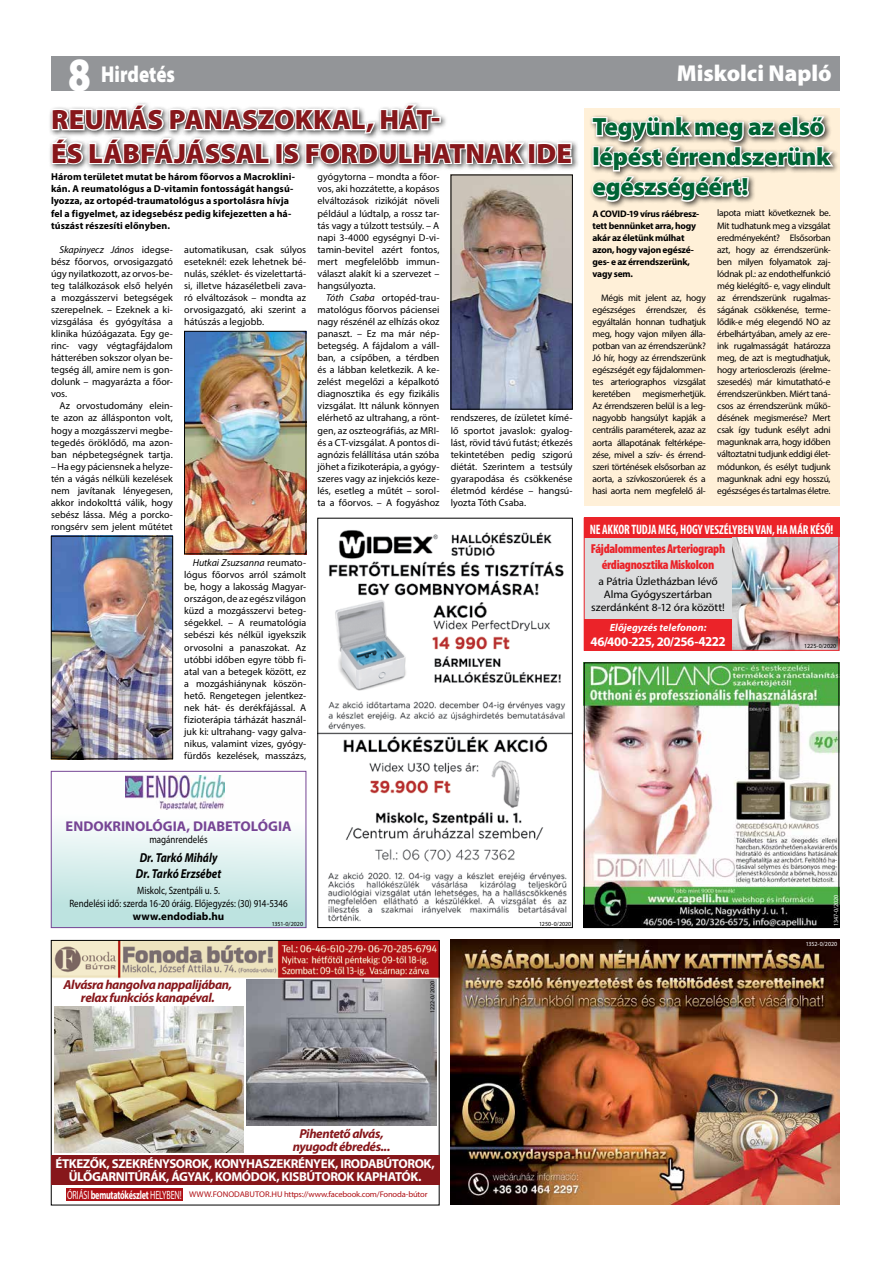
<style>
.page{position:relative;width:893px;height:1262px;background:#fff}
.page>*{position:absolute;margin:0;border:0;box-sizing:border-box;transform-origin:0 0}
.t1{font:900 28px/33.6px "Myriad Pro";color:#87171b}
.t2{font:900 25px/30px "Myriad Pro";letter-spacing:-.01em;color:#006435}
.t3{font:900 23px "Myriad Pro";color:#fff}
.t4{font:900 23px "Myriad Pro";color:#fff;scale:.82 1}
.t5{font:700 14.2px "Myriad Pro";color:#774595}
.t6{font:700 13px/13px "Myriad Pro";letter-spacing:-.035em;color:#fff;text-align:center}
.t7{font:italic 700 13px/13px "Myriad Pro";letter-spacing:-.03em;color:#87171b;text-align:center}
.t8{font:900 condensed 13px/15.6px "Myriad Pro";letter-spacing:-.025em;color:#eb2329;text-align:center}
.t9{font:700 condensed 13px "Myriad Pro";letter-spacing:-.005em;color:#fff;scale:.93 1}
.t10{font:italic 700 13px/15.6px "Myriad Pro";color:#000;scale:.85 1}
.t11{font:11px/13.2px "Myriad Pro";letter-spacing:-.005em;color:#000;text-align:center;scale:1.05 1}
.t12{font:700 11px "Myriad Pro";color:#000}
.t13{font:10.6px/12.8px "Myriad Pro";letter-spacing:-.005em;color:#000;text-align:center;scale:.85 1}
.t14{font:italic 700 10.4px "Myriad Pro";letter-spacing:.005em;color:#fff}
.t15{font:10px/12px "Myriad Pro";color:#000;text-align:justify}
.t16{font:700 10px/12px "Myriad Pro";letter-spacing:.005em;color:#000}
.t17{font:9.5px/12px "Myriad Pro";letter-spacing:-.025em;color:#000;text-align:justify}
.t18{font:700 9.5px/12px "Myriad Pro";letter-spacing:-.02em;color:#000}
.t19{font:8.2px "Myriad Pro";letter-spacing:-.02em;color:#b01116;scale:1.04 1}
.t20{font:6.2px "Myriad Pro";letter-spacing:.005em;color:#000}
.t21{font:6.2px "Myriad Pro";letter-spacing:-.01em;color:#fff}
.t22{font:6px "Myriad Pro";letter-spacing:.005em;color:#000}
.s1{font-size:48px}
.s2{font-style:italic}
.s3{font-size:13.7px}
.s4{font-size:12px;color:#fff}
.s5{font-weight:700;font-size:12px;color:#fff}
</style>
<div class="page">
<div style="left:51px;top:57px;width:788px;height:34px;background:#939598"></div>
<div style="left:51px;top:771px;width:255px;height:156px;background:linear-gradient(to bottom,#fff,#bae2df)"></div>
<img style="left:126px;top:775px;width:98px;height:34px">
<div style="left:51px;top:771px;width:255px;height:156px;border:1px solid #764595"></div>
<img style="left:451px;top:939px;width:388px;height:265px">
<img style="left:586px;top:664px;width:251px;height:261px">
<div style="left:584px;top:662px;width:255px;height:265px;border:1px solid #000"></div>
<div style="left:48px;top:101px;width:532px;height:70px;background:#000;opacity:.75"></div>
<svg style="left:50px;top:102px;width:477px;height:64px"></svg>
<div style="left:528px;top:142px;width:8px;height:22px;border:3px solid #fff"></div>
<svg style="left:535px;top:141px;width:38px;height:24px"></svg>
<div style="left:584px;top:108px;width:255px;height:398px;background:#fff0d8"></div>
<div style="left:588px;top:113px;width:252px;height:96px;background:#fff0d8"></div>
<svg style="left:590px;top:115px;width:246px;height:93px"></svg>
<img style="left:319px;top:530px;width:252px;height:392px">
<div style="left:317px;top:518px;width:256px;height:409px;border:1px solid #000"></div>
<div style="left:584px;top:518px;width:255px;height:132px;background:#dcddde"></div>
<div style="left:584px;top:518px;width:255px;height:20px;background:#eb2329"></div>
<div style="left:584px;top:618px;width:158px;height:32px;background:#eb2329"></div>
<img style="left:732px;top:538px;width:105px;height:110px">
<div style="left:584px;top:518px;width:255px;height:132px;border:1px solid #eb2329"></div>
<img style="left:53px;top:942px;width:384px;height:259px">
<div style="left:51px;top:940px;width:388px;height:265px;border:1px solid #000"></div>
<div style="left:51px;top:1155px;width:388px;height:29px;background:#87171b"></div>
<div style="left:66px;top:1187px;width:117px;height:13px;background:#b01116"></div>
<img style="left:54px;top:1006px;width:190px;height:146px">
<img style="left:247px;top:979px;width:189px;height:146px">
<img style="left:53px;top:538px;width:118px;height:219px">
<div style="left:51px;top:536px;width:122px;height:223px;border:1px solid #000"></div>
<img style="left:186px;top:333px;width:118px;height:219px">
<div style="left:184px;top:331px;width:122px;height:223px;border:1px solid #000"></div>
<img style="left:453px;top:177px;width:118px;height:230px">
<div style="left:451px;top:175px;width:122px;height:234px;border:1px solid #000"></div>
<h3 class="t4" style="left:68px;top:61px;width:132px"><span class="s1">8</span> Hirdetés</h3>
<h3 class="t3" style="left:677px;top:60px;width:156px">Miskolci Napló</h3>
<h1 class="t1" style="left:51px;top:103px;width:522px">REUMÁS PANASZOKKAL, HÁT-<br>ÉS LÁBFÁJÁSSAL IS FORDULHATNAK IDE</h1>
<p class="t16" style="left:51px;top:171px;width:245px">Három területet mutat be három főorvos a Macroklini&shy;kán. A reumatológus a D-vitamin fontosságát hangsú&shy;lyozza, az ortopéd-traumatológus a sportolásra hívja fel a figyelmet, az idegsebész pedig kifejezetten a há&shy;túszást részesíti előnyben.</p>
<p class="t15" style="left:51px;top:243px;width:123px;text-indent:8px"><span class="s2">Skapinyecz János</span> idegse&shy;bész főorvos, orvosigazgató úgy nyilatkozott, az orvos-be&shy;teg találkozások első helyén a mozgásszervi betegségek szerepelnek. – Ezeknek a ki&shy;vizsgálása és gyógyítása a klinika húzóágazata. Egy ge&shy;rinc- vagy végtagfájdalom hátterében sokszor olyan be&shy;tegség áll, amire nem is gon&shy;dolunk – magyarázta a főor&shy;vos.</p>
<p class="t15" style="left:51px;top:400px;width:123px;text-indent:8px">Az orvostudomány elein&shy;te azon az állásponton volt, hogy a mozgásszervi megbe&shy;tegedés öröklődő, ma azon&shy;ban népbetegségnek tartja.</p>
<p class="t15" style="left:51px;top:460px;width:123px">– Ha egy páciensnek a helyze&shy;tén a vágás nélküli kezelések nem javítanak lényegesen, akkor indokolttá válik, hogy sebész lássa. Még a porcko&shy;rongsérv sem jelent műtétet</p>
<p class="t15" style="left:184px;top:243px;width:123px">automatikusan, csak súlyos eseteknél: ezek lehetnek bé&shy;nulás, széklet- és vizelettartá&shy;si, illetve házaséletbeli zava&shy;ró elváltozások – mondta az orvosigazgató, aki szerint a hátúszás a legjobb.</p>
<p class="t15" style="left:184px;top:556px;width:123px;text-indent:9px"><span class="s2">Hutkai Zsuzsanna</span> reumato&shy;lógus főorvos arról számolt be, hogy a lakosság Magyar&shy;országon, de az egész világon küzd a mozgásszervi beteg&shy;ségekkel. – A reumatológia sebészi kés nélkül igyekszik orvosolni a panaszokat. Az utóbbi időben egyre több fi&shy;atal van a betegek között, ez a mozgáshiánynak köszön&shy;hető. Rengetegen jelentkez&shy;nek hát- és derékfájással. A fizioterápia tárházát használ&shy;juk ki: ultrahang- vagy galva&shy;nikus, valamint vizes, gyógy&shy;fürdős kezelések, masszázs,</p>
<p class="t15" style="left:317px;top:171px;width:123px">gyógytorna – mondta a főor&shy;vos, aki hozzátette, a kopásos elváltozások rizikóját növeli például a lúdtalp, a rossz tar&shy;tás vagy a túlzott testsúly. – A napi 3-4000 egységnyi D-vi&shy;tamin-bevitel azért fontos, mert megfelelőbb immun&shy;választ alakít ki a szervezet – hangsúlyozta.</p>
<p class="t15" style="left:317px;top:291px;width:123px;text-indent:9px"><span class="s2">Tóth Csaba</span> ortopéd-trau&shy;matológus főorvos páciensei nagy részénél az elhízás okoz panaszt. – Ez ma már nép&shy;betegség. A fájdalom a váll&shy;ban, a csípőben, a térdben és a lábban keletkezik. A ke&shy;zelést megelőzi a képalkotó diagnosztika és egy fizikális vizsgálat. Itt nálunk könnyen elérhető az ultrahang, a rönt&shy;gen, az oszteográfiás, az MRI&shy;és a CT-vizsgálat. A pontos di&shy;agnózis felállítása után szóba jöhet a fizikoterápia, a gyógy&shy;szeres vagy az injekciós keze&shy;lés, esetleg a műtét – sorol&shy;ta a főorvos. – A fogyáshoz</p>
<p class="t15" style="left:451px;top:412px;width:123px">rendszeres, de ízületet kímé&shy;lő sportot javaslok: gyalog&shy;lást, rövid távú futást; étkezés tekintetében pedig szigorú diétát. Szerintem a testsúly gyarapodása és csökkenése életmód kérdése – hangsú&shy;lyozta Tóth Csaba.</p>
<h2 class="t2" style="left:592px;top:112px;width:240px">Tegyünk meg az első lépést érrendszerünk egészségéért!</h2>
<p class="t18" style="left:592px;top:207px;width:108px">A COVID-19 vírus ráébresz&shy;tett bennünket arra, hogy akár az életünk múlhat azon, hogy vajon egészé&shy;ges- e az érrendszerünk, vagy sem.</p>
<p class="t17" style="left:592px;top:291px;width:115px;text-indent:9px">Mégis mit jelent az, hogy egészséges érrendszer, és egyáltalán honnan tudhatjuk meg, hogy vajon milyen álla&shy;potban van az érrendszerünk?<br>Jó hír, hogy az érrendszerünk egészségét egy fájdalommen&shy;tes arteriographos vizsgálat keretében megismerhetjük.<br>Az érrendszeren belül is a leg&shy;nagyobb hangsúlyt kapják a centrális paraméterek, azaz az aorta állapotának feltérképe&shy;zése, mivel a szív- és érrend&shy;szeri történések elsősorban az aorta, a szívkoszorúerek és a hasi aorta nem megfelelő ál-</p>
<p class="t17" style="left:717px;top:207px;width:115px">lapota miatt következnek be.<br>Mit tudhatunk meg a vizsgálat eredményeként? Elsősorban azt, hogy az érrendszerünk&shy;ben milyen folyamatok zaj&shy;lódnak pl.: az endothelfunkció még kielégítő- e, vagy elindult az érrendszerünk rugalmas&shy;ságának csökkenése, terme&shy;lődik-e még elegendő NO az érbelhártyában, amely az ere&shy;ink rugalmasságát határozza meg, de azt is megtudhatjuk, hogy arteriosclerozis (érelme&shy;szesedés) már kimutatható-e érrendszerünkben. Miért taná&shy;csos az érrendszerünk műkö&shy;désének megismerése? Mert csak így tudunk esélyt adni magunknak arra, hogy időben változtatni tudjunk eddigi élet&shy;módunkon, és esélyt tudjunk magunknak adni egy hosszú, egészséges és tartalmas életre.</p>
<h3 class="t9" style="left:590px;top:521px;width:263px"><span class="s3">NE AKKOR TUDJA MEG, HOGY</span> VESZÉLYBEN VAN, HA MÁR KÉSŐ!</h3>
<h3 class="t8" style="left:591px;top:541px;width:136px">Fájdalommentes Arteriograph érdiagnosztika Miskolcon</h3>
<p class="t11" style="left:591px;top:574px;width:129px">a Pátria Üzletházban lévő<br>Alma Gyógyszertárban szerdánként 8-12 óra között!</p>
<p class="t14" style="left:610px;top:620px;width:98px">Előjegyzés telefonon:</p>
<h3 class="t6" style="left:590px;top:634px;width:137px">46/400-225, 20/256-<span class="s3">4222</span></h3>
<p class="t20" style="left:804px;top:642px;width:34px">1225-0/2020</p>
<h3 class="t5" style="left:66px;top:816px;width:227px">ENDOKRINOLÓGIA, DIABETOLÓGIA</h3>
<p class="t13" style="left:150px;top:833px;width:70px">magánrendelés</p>
<h3 class="t10" style="left:136px;top:849px;width:102px">Dr. Tarkó Mihály<br>Dr. Tarkó Erzsébet</h3>
<p class="t13" style="left:69px;top:884px;width:258px">Miskolc, Szentpáli u. 5.<br>Rendelési idő: szerda 16-20 óráig. Előjegyzés: (30) 914-5346</p>
<p class="t12" style="left:133px;top:909px;width:93px">www.endodiab.hu</p>
<p class="t20" style="left:272px;top:920px;width:33px">1351-0/2020</p>
<p class="t20" style="left:539px;top:920px;width:34px">1250-0/2020</p>
<h3 class="t7" style="left:64px;top:978px;width:170px">Alvásra hangolva nappalijában, relax funkciós kanapéval.</h3>
<p class="t22" style="left:429px;top:1013px;width:33px;rotate:-90deg">1222-0/2020</p>
<p class="t21" style="left:832px;top:926px;width:33px;rotate:-90deg">1347-0/2020</p>
<p class="t21" style="left:806px;top:940px;width:33px">1352-0/2020</p>
<h3 class="t7" style="left:293px;top:1126px;width:99px">Pihentető alvás, nyugodt ébredés...</h3>
<h3 class="t6" style="left:56px;top:1156px;width:381px">ÉTKEZŐK, SZEKRÉNYSOROK, KONYHASZEKRÉNYEK, IRODABÚTOROK,<br>ÜLŐGARNITÚRÁK, ÁGYAK, KOMÓDOK, KISBÚTOROK KAPHATÓK.</h3>
<p class="t19" style="left:67px;top:1189px;width:348px"><span class="s4">ÓRIÁSI</span> <span class="s5">bemutatókészlet</span> <span class="s4">HELYBEN!</span> WWW.FONODABUTOR.HU https://www.facebook.com/Fonoda-bútor</p>
</div>
